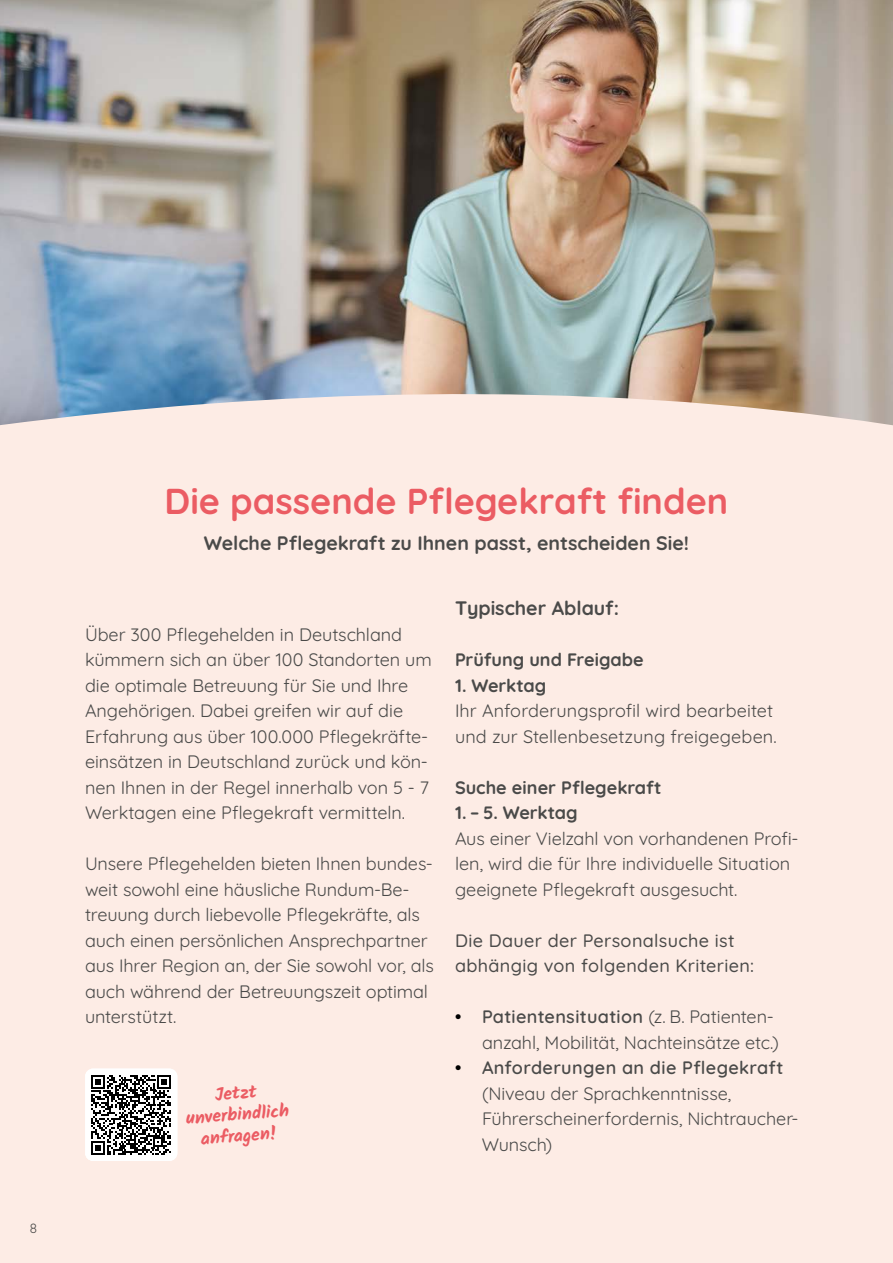
<style>
.page{position:relative;width:893px;height:1263px;background:#fdece5}
.page>*{position:absolute;margin:0;border:0;box-sizing:border-box;transform-origin:0 0}
.t1{font:700 36px "Quicksand";color:#eb5c63}
.t2{font:700 19.5px "Quicksand";color:#4a4a49}
.t3{font:18px/25.5px "Quicksand";letter-spacing:-.005em;color:#4a4a49}
.t4{font:700 18px "Quicksand";color:#4a4a49}
.t5{font:500 18px/25.5px "Quicksand";letter-spacing:.02em;color:#4a4a49}
.t6{font:700 18px/21.6px "Kalam";color:#eb5c63;text-align:center}
.t7{font:13.5px "Quicksand";color:#4a4a49}
.s1{font-weight:600;color:#000}
.s2{font-weight:600}
</style>
<div class="page">
<img style="left:0;top:0;width:893px;height:425px">
<svg style="left:85px;top:1068px;width:92px;height:93px;background:#9c9b9b"></svg>
<p class="t7" style="left:30px;top:1218px;width:9px">8</p>
<h1 class="t1" style="left:165px;top:473px;width:565px">Die passende Pflegekraft finden</h1>
<p class="t2" style="left:204px;top:528px;width:487px">Welche Pflegekraft zu Ihnen passt, entscheiden Sie!</p>
<p class="t3" style="left:85px;top:620px;width:348px">Über 300 Pflegehelden in Deutschland kümmern sich an über 100 Standorten um die optimale Betreuung für Sie und Ihre Angehörigen. Dabei greifen wir auf die Erfahrung aus über 100.000 Pflegekräfte&shy;einsätzen in Deutschland zurück und kön&shy;nen Ihnen in der Regel innerhalb von 5 - 7<br>Werktagen eine Pflegekraft vermitteln.</p>
<p class="t3" style="left:85px;top:849px;width:350px">Unsere Pflegehelden bieten Ihnen bundes&shy;weit sowohl eine häusliche Rundum-Be&shy;treuung durch liebevolle Pflegekräfte, als auch einen persönlichen Ansprechpartner aus Ihrer Region an, der Sie sowohl vor, als auch während der Betreuungszeit optimal unterstützt.</p>
<p class="t6" style="left:184px;top:1085px;width:105px;rotate:-4deg">Jetzt unverbindlich anfragen!</p>
<p class="t2" style="left:455px;top:593px;width:166px">Typischer Ablauf:</p>
<p class="t4" style="left:455px;top:646px;width:190px">Prüfung und Freigabe</p>
<p class="t4" style="left:455px;top:671px;width:93px">1. Werktag</p>
<p class="t3" style="left:455px;top:696px;width:323px">Ihr Anforderungsprofil wird bearbeitet und zur Stellenbesetzung freigegeben.</p>
<p class="t4" style="left:455px;top:773px;width:208px">Suche einer Pflegekraft</p>
<p class="t4" style="left:455px;top:799px;width:124px">1. – 5. Werktag</p>
<p class="t3" style="left:455px;top:824px;width:345px">Aus einer Vielzahl von vorhandenen Profi&shy;len, wird die für Ihre individuelle Situation geeignete Pflegekraft ausgesucht.</p>
<p class="t5" style="left:455px;top:926px;width:300px">Die Dauer der Personalsuche ist abhängig von folgenden Kriterien:</p>
<p class="t3" style="left:482px;top:1002px;width:298px;text-indent:-27px"><span class="s1">•</span> <span class="s2">Patientensituation</span> (z. B. Patienten&shy;anzahl, Mobilität, Nachteinsätze etc.)</p>
<p class="t3" style="left:482px;top:1053px;width:318px;text-indent:-27px"><span class="s1">•</span> <span class="s2">Anforderungen an die Pflegekraft </span>(Niveau der Sprachkenntnisse,<br>Führerscheinerfordernis, Nichtraucher-<br>Wunsch)</p>
</div>
